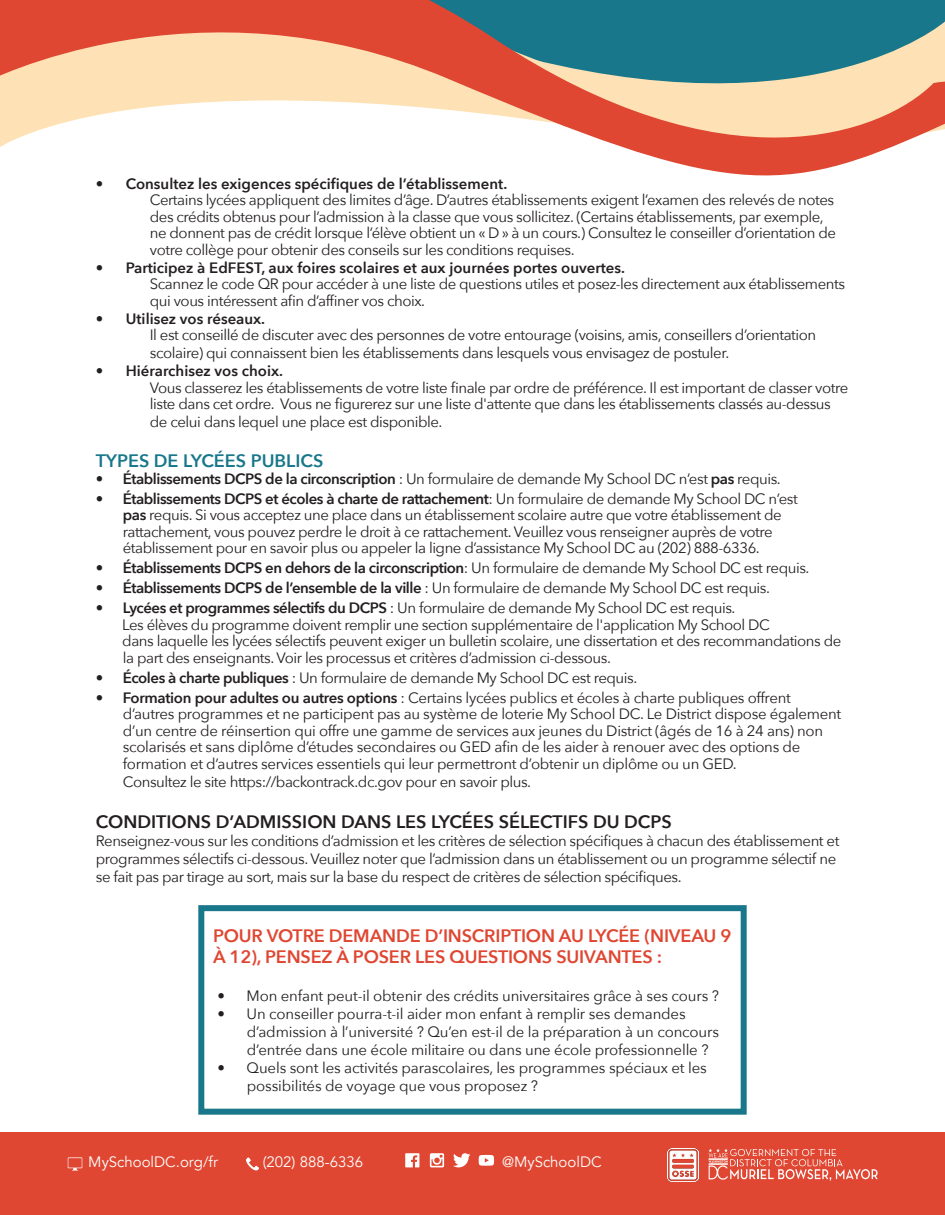
<style>
.page{position:relative;width:945px;height:1215px;background:#fff}
.page>*{position:absolute;margin:0;border:0;box-sizing:border-box;transform-origin:0 0}
.t1{font:600 18px/21.6px "Avenir Next";letter-spacing:-.01em;color:#df4732}
.t2{font:600 18px "Avenir Next";color:#231f20}
.t3{font:600 18px "Avenir Next";color:#18778b}
.t4{font:15px/16.5px "Avenir Next";letter-spacing:-.03em;color:#231f20}
.t5{font:15px/18px "Avenir Next";letter-spacing:-.01em;color:#231f20}
.t6{font:600 15px "Avenir Next";color:#231f20}
.t7{font:600 15px "Avenir Next";letter-spacing:-.03em;color:#231f20}
.t8{font:15px "Avenir";color:#fff}
.s1{font-weight:400}
.s2{font-weight:600}
</style>
<div class="page">
<svg style="left:0;top:0;width:945px;height:176px"></svg>
<div style="left:0;top:1132px;width:945px;height:83px;background:#df4732"></div>
<svg style="left:709px;top:1148px;width:169px;height:33px"></svg>
<img style="left:667px;top:1148px;width:31px;height:33px">
<svg style="left:453px;top:1153px;width:17px;height:14px"></svg>
<svg style="left:479px;top:1155px;width:15px;height:11px"></svg>
<svg style="left:430px;top:1153px;width:14px;height:14px"></svg>
<svg style="left:405px;top:1153px;width:14px;height:14px"></svg>
<svg style="left:67px;top:1157px;width:16px;height:14px"></svg>
<svg style="left:246px;top:1157px;width:13px;height:14px"></svg>
<div style="left:198px;top:905px;width:549px;height:210px;border:6px solid #18778b"></div>
<p class="t6" style="left:96px;top:171px;width:413px"><span class="s1">•</span> Consultez les exigences spécifiques de l’établissement.</p>
<p class="t4" style="left:150px;top:191px;width:688px">Certains lycées appliquent des limites d’âge. D’autres établissements exigent l’examen des relevés de notes des crédits obtenus pour l’admission à la classe que vous sollicitez. (Certains établissements, par exemple, ne donnent pas de crédit lorsque l’élève obtient un « D » à un cours.) Consultez le conseiller d’orientation de votre collège pour obtenir des conseils sur les conditions requises.</p>
<p class="t6" style="left:96px;top:255px;width:531px"><span class="s1">•</span> Participez à EdFEST, aux foires scolaires et aux journées portes ouvertes.</p>
<p class="t4" style="left:150px;top:275px;width:697px">Scannez le code QR pour accéder à une liste de questions utiles et posez-les directement aux établissements qui vous intéressent afin d’affiner vos choix.</p>
<p class="t6" style="left:96px;top:306px;width:171px"><span class="s1">•</span> Utilisez vos réseaux.</p>
<p class="t4" style="left:150px;top:326px;width:668px;line-height:18px">Il est conseillé de discuter avec des personnes de votre entourage (voisins, amis, conseillers d’orientation scolaire) qui connaissent bien les établissements dans lesquels vous envisagez de postuler.</p>
<p class="t6" style="left:96px;top:358px;width:189px"><span class="s1">•</span> Hiérarchisez vos choix.</p>
<p class="t4" style="left:150px;top:379px;width:700px">Vous classerez les établissements de votre liste finale par ordre de préférence. Il est important de classer votre liste dans cet ordre. Vous ne figurerez sur une liste d'attente que dans les établissements classés au-dessus</p>
<p class="t4" style="left:150px;top:413px;width:294px">de celui dans lequel une place est disponible.</p>
<p class="t3" style="left:96px;top:445px;width:229px">TYPES DE LYCÉES PUBLICS</p>
<p class="t4" style="left:96px;top:469px;width:687px">• <span class="s2">Établissements DCPS de la circonscription</span> : Un formulaire de demande My School DC n’est <span class="s2">pas</span> requis.</p>
<p class="t4" style="left:123px;top:489px;width:677px;text-indent:-27px">• <span class="s2">Établissements DCPS et écoles à charte de rattachement</span>: Un formulaire de demande My School DC n’est <span class="s2">pas</span> requis. Si vous acceptez une place dans un établissement scolaire autre que votre établissement de rattachement, vous pouvez perdre le droit à ce rattachement. Veuillez vous renseigner auprès de votre établissement pour en savoir plus ou appeler la ligne d’assistance My School DC au (202) 888-6336.</p>
<p class="t7" style="left:96px;top:555px;width:715px"><span class="s1">•</span> Établissements DCPS en dehors de la circonscription<span class="s1">: Un formulaire de demande My School DC est requis.</span></p>
<p class="t4" style="left:96px;top:579px;width:676px">• <span class="s2">Établissements DCPS de l’ensemble de la ville</span> : Un formulaire de demande My School DC est requis.</p>
<p class="t4" style="left:96px;top:599px;width:641px">• <span class="s2">Lycées et programmes sélectifs du DCPS</span> : Un formulaire de demande My School DC est requis.</p>
<p class="t4" style="left:122px;top:615px;width:649px">Les élèves du programme doivent remplir une section supplémentaire de l'application My School DC</p>
<p class="t4" style="left:122px;top:632px;width:721px">dans laquelle les lycées sélectifs peuvent exiger un bulletin scolaire, une dissertation et des recommandations de la part des enseignants. Voir les processus et critères d’admission ci-dessous.</p>
<p class="t4" style="left:96px;top:668px;width:543px">• <span class="s2">Écoles à charte publiques</span> : Un formulaire de demande My School DC est requis.</p>
<p class="t4" style="left:123px;top:688px;width:720px;text-indent:-27px">• <span class="s2">Formation pour adultes ou autres options</span> : Certains lycées publics et écoles à charte publiques offrent d’autres programmes et ne participent pas au système de loterie My School DC. Le District dispose également d’un centre de réinsertion qui offre une gamme de services aux jeunes du District (âgés de 16 à 24 ans) non scolarisés et sans diplôme d’études secondaires ou GED afin de les aider à renouer avec des options de formation et d’autres services essentiels qui leur permettront d’obtenir un diplôme ou un GED.</p>
<p class="t4" style="left:123px;top:772px;width:410px">Consultez le site https://backontrack.dc.gov pour en savoir plus.</p>
<p class="t2" style="left:96px;top:806px;width:577px">CONDITIONS D’ADMISSION DANS LES LYCÉES SÉLECTIFS DU DCPS</p>
<p class="t4" style="left:96px;top:831px;width:745px;line-height:18px">Renseignez-vous sur les conditions d’admission et les critères de sélection spécifiques à chacun des établissement et programmes sélectifs ci-dessous. Veuillez noter que l’admission dans un établissement ou un programme sélectif ne se fait pas par tirage au sort, mais sur la base du respect de critères de sélection spécifiques.</p>
<p class="t1" style="left:213px;top:924px;width:520px">POUR VOTRE DEMANDE D’INSCRIPTION AU LYCÉE (NIVEAU 9<br>À 12), PENSEZ À POSER LES QUESTIONS SUIVANTES :</p>
<p class="t5" style="left:218px;top:986px;width:503px">• Mon enfant peut-il obtenir des crédits universitaires grâce à ses cours ?</p>
<p class="t5" style="left:247px;top:1004px;width:474px;text-indent:-29px">• Un conseiller pourra-t-il aider mon enfant à remplir ses demandes d’admission à l’université ? Qu’en est-il de la préparation à un concours d’entrée dans une école militaire ou dans une école professionnelle ?</p>
<p class="t5" style="left:247px;top:1058px;width:462px;text-indent:-29px">• Quels sont les activités parascolaires, les programmes spéciaux et les possibilités de voyage que vous proposez ?</p>
<p class="t8" style="left:88px;top:1153px;width:131px">MySchoolDC.org/fr</p>
<p class="t8" style="left:263px;top:1153px;width:102px">(202) 888-6336</p>
<p class="t8" style="left:502px;top:1153px;width:101px">@MySchoolDC</p>
</div>
